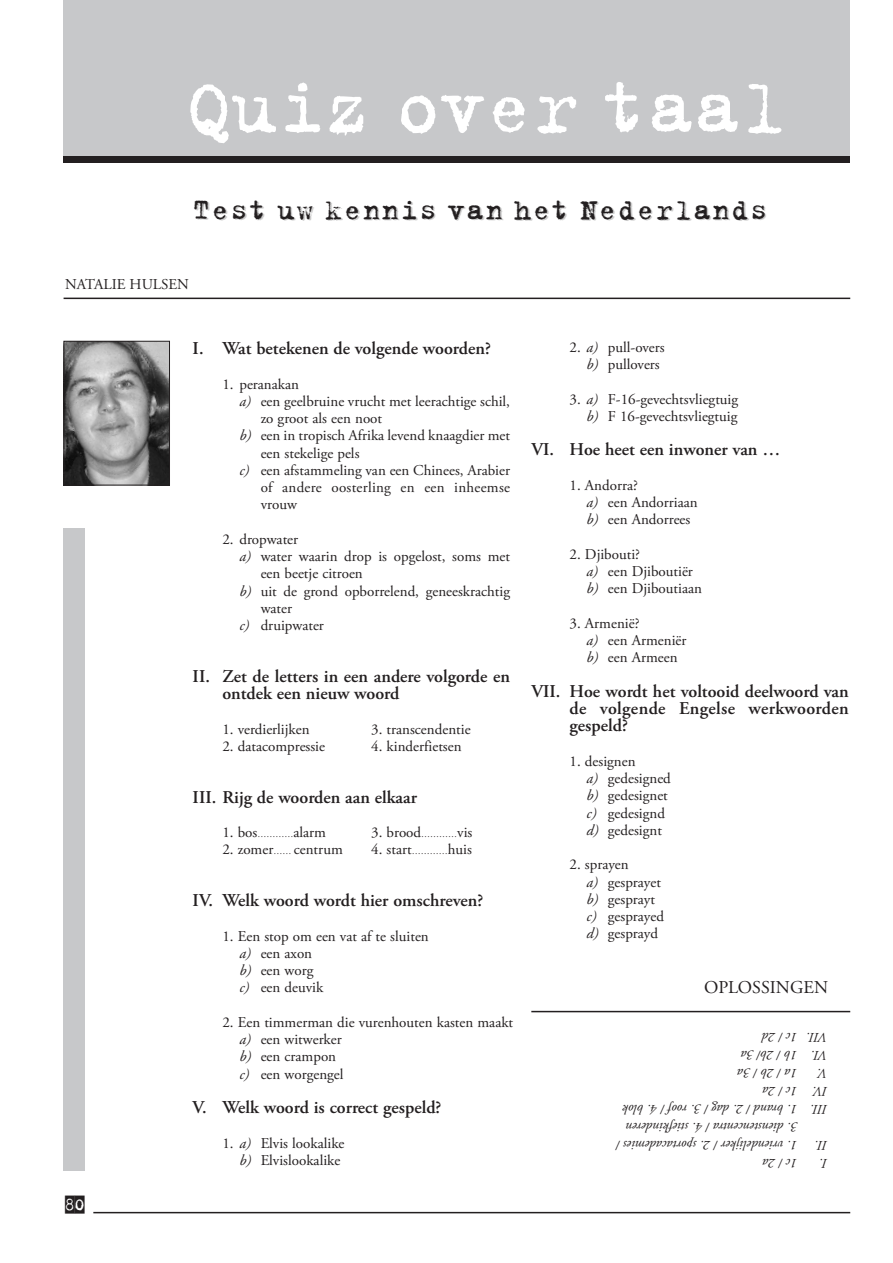
<style>
.page{position:relative;width:893px;height:1263px;background:#fff}
.page>*{position:absolute;margin:0;border:0;box-sizing:border-box;transform-origin:0 0}
.t1{font:84px "Trixie";color:#fff}
.t2{font:31.5px "Trixie";letter-spacing:.05em;color:#231f20}
.t3{font:600 18px/17.2px "Adobe Garamond Pro";color:#231f20}
.t4{font:18px "Adobe Garamond Pro";color:#231f20}
.t5{font:18px "Trixie Cameo";color:#231f20}
.t6{font:15px/17.2px "Adobe Garamond Pro";color:#231f20}
.t7{font:15px "Adobe Garamond Pro";letter-spacing:.02em;color:#231f20}
.t8{font:italic 13.5px/18px "Adobe Garamond Pro";color:#231f20}
.s1{color:#ccc}
.s2{font-style:italic}
.s3{font-size:9px}
</style>
<div class="page">
<div style="left:64px;top:0;width:786px;height:162px;background:#c7c8ca"></div>
<hr style="left:64px;top:298px;width:786px;height:1px;background:#231f20">
<div style="left:64px;top:528px;width:21px;height:642px;background:#c7c8ca"></div>
<div style="left:64px;top:156px;width:786px;height:6px;background:#231f20"></div>
<hr style="left:93px;top:1212px;width:757px;height:1px;background:#231f20">
<img style="left:66px;top:343px;width:102px;height:140px">
<div style="left:64px;top:341px;width:106px;height:144px;border:1px solid #231f20"></div>
<hr style="left:531px;top:1011px;width:319px;height:1px;background:#231f20">
<h1 class="t1" style="left:186px;top:53px;width:602px">Quiz over taal</h1>
<h2 class="t2" style="left:193px;top:189px;width:578px">Test uw kennis van het <span class="s1">Nederlands</span></h2>
<p class="t6" style="left:65px;top:277px;width:125px">NATALIE HULSEN</p>
<p class="t5" style="left:65px;top:1195px;width:21px">80</p>
<p class="t3" style="left:193px;top:341px;width:300px">I. Wat betekenen de volgende woorden?</p>
<p class="t6" style="left:222px;top:377px;width:78px">1. peranakan</p>
<p class="t6" style="left:239px;top:394px;width:272px"><span class="s2">a)</span> een geelbruine vrucht met leerachtige schil,</p>
<p class="t6" style="left:261px;top:411px;width:123px">zo groot als een noot</p>
<p class="t6" style="left:239px;top:428px;width:272px"><span class="s2">b)</span> een in tropisch Afrika levend knaagdier met</p>
<p class="t6" style="left:261px;top:446px;width:100px">een stekelige pels</p>
<p class="t6" style="left:239px;top:463px;width:272px"><span class="s2">c)</span> een afstammeling van een Chinees, Arabier</p>
<p class="t7" style="left:261px;top:481px;width:251px">of andere oosterling en een inheemse</p>
<p class="t6" style="left:261px;top:497px;width:38px">vrouw</p>
<p class="t6" style="left:222px;top:532px;width:77px">2. dropwater</p>
<p class="t6" style="left:239px;top:549px;width:272px"><span class="s2">a)</span> water waarin drop is opgelost, soms met</p>
<p class="t6" style="left:261px;top:566px;width:104px">een beetje citroen</p>
<p class="t6" style="left:239px;top:584px;width:272px"><span class="s2">b)</span> uit de grond opborrelend, geneeskrachtig</p>
<p class="t6" style="left:261px;top:601px;width:33px">water</p>
<p class="t6" style="left:239px;top:618px;width:86px"><span class="s2">c)</span> druipwater</p>
<p class="t3" style="left:222px;top:669px;width:289px;text-indent:-30px">II. Zet de letters in een andere volgorde en ontdek een nieuw woord</p>
<p class="t6" style="left:222px;top:722px;width:89px">1. verdierlijken</p>
<p class="t6" style="left:371px;top:722px;width:101px">3. transcendentie</p>
<p class="t6" style="left:222px;top:739px;width:104px">2. datacompressie</p>
<p class="t6" style="left:371px;top:739px;width:92px">4. kinderfietsen</p>
<p class="t3" style="left:193px;top:790px;width:226px">III. Rijg de woorden aan elkaar</p>
<p class="t6" style="left:222px;top:825px;width:105px">1. bos<span class="s3">…………</span>alarm</p>
<p class="t6" style="left:371px;top:825px;width:103px">3. brood<span class="s3">…………</span>vis</p>
<p class="t6" style="left:222px;top:842px;width:122px">2. zomer<span class="s3">……</span> centrum</p>
<p class="t6" style="left:371px;top:842px;width:102px">4. start<span class="s3">…………</span>huis</p>
<p class="t3" style="left:193px;top:893px;width:292px">IV. Welk woord wordt hier omschreven?</p>
<p class="t6" style="left:239px;top:929px;width:191px;text-indent:-17px">1. Een stop om een vat af te sluiten <span class="s2">a)</span> een axon<br><span class="s2">b)</span> een worg<br><span class="s2">c)</span> een deuvik</p>
<p class="t6" style="left:239px;top:1015px;width:275px;text-indent:-17px">2. Een timmerman die vurenhouten kasten maakt <span class="s2">a)</span> een witwerker<br><span class="s2">b)</span> een crampon<br><span class="s2">c)</span> een worgengel</p>
<p class="t3" style="left:193px;top:1100px;width:250px">V. Welk woord is correct gespeld?</p>
<p class="t6" style="left:222px;top:1136px;width:124px;text-align:right">1. <span class="s2">a)</span> Elvis lookalike <span class="s2">b)</span> Elvislookalike</p>
<p class="t6" style="left:587px;top:340px;width:79px;text-indent:-17px">2. <span class="s2">a)</span> pull-overs <span class="s2">b)</span> pullovers</p>
<p class="t6" style="left:570px;top:392px;width:170px;text-align:right">3. <span class="s2">a)</span> F-16-gevechtsvliegtuig <span class="s2">b)</span> F 16-gevechtsvliegtuig</p>
<p class="t3" style="left:531px;top:443px;width:250px">VI. Hoe heet een inwoner van …</p>
<p class="t6" style="left:587px;top:478px;width:113px;text-indent:-17px">1. Andorra?<br><span class="s2">a)</span> een Andorriaan <span class="s2">b)</span> een Andorrees</p>
<p class="t6" style="left:587px;top:547px;width:117px;text-indent:-17px">2. Djibouti?<br><span class="s2">a)</span> een Djiboutiër <span class="s2">b)</span> een Djiboutiaan</p>
<p class="t6" style="left:587px;top:616px;width:101px;text-indent:-17px">3. Armenië?<br><span class="s2">a)</span> een Armeniër <span class="s2">b)</span> een Armeen</p>
<p class="t3" style="left:570px;top:684px;width:281px;text-align:justify;text-indent:-38px">VII. Hoe wordt het voltooid deelwoord van de volgende Engelse werkwoorden gespeld?</p>
<p class="t6" style="left:587px;top:754px;width:86px;text-indent:-17px">1. designen<br><span class="s2">a)</span> gedesigned <span class="s2">b)</span> gedesignet <span class="s2">c)</span> gedesignd <span class="s2">d)</span> gedesignt</p>
<p class="t6" style="left:587px;top:857px;width:79px;text-indent:-17px">2. sprayen<br><span class="s2">a)</span> gesprayet <span class="s2">b)</span> gesprayt <span class="s2">c)</span> gesprayed <span class="s2">d)</span> gesprayd</p>
<p class="t4" style="left:704px;top:980px;width:126px">OPLOSSINGEN</p>
<p class="t8" style="left:827px;top:1135px;width:206px;text-indent:30px;rotate:-180deg">3. dienstencentra / 4. stiefkinderen<br>III. 1. brand / 2. dag / 3. roof / 4. blok<br>IV. 1c / 2a<br>V. 1a / 2b / 3a<br>VI. 1b / 2b/ 3a<br>VII. 1c / 2d</p>
<p class="t8" style="left:827px;top:1171px;width:212px;rotate:-180deg">I. 1c / 2a<br>II. 1. vriendelijker / 2. sportacademies /</p>
</div>
